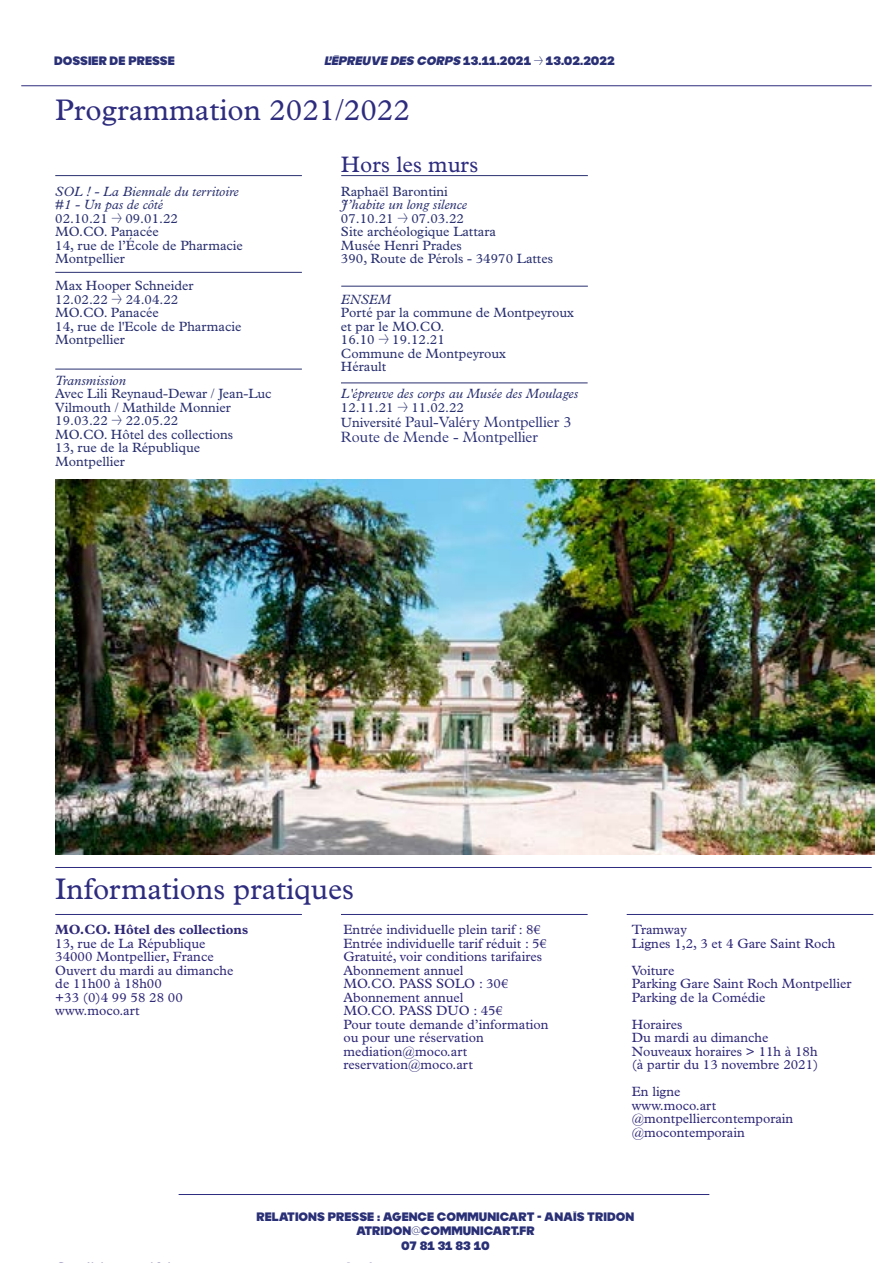
<style>
.page{position:relative;width:893px;height:1263px;background:#fff}
.page>*{position:absolute;margin:0;border:0;box-sizing:border-box;transform-origin:0 0}
.t1{font:30px "Plantin MT Pro";color:#2e2c7e}
.t2{font:22.5px "Plantin MT Pro";color:#2e2c7e}
.t3{font:300 15px/15px "Plantin MT Pro";color:#2a3076}
.t4{font:13.5px/13.5px "Plantin MT Pro";color:#2f2978}
.t5{font:13.5px/13.5px "Plantin MT Pro";color:#293070}
.t6{font:italic 13.5px/13.5px "Plantin MT Pro";color:#293070}
.t7{font:700 13.5px "Plantin MT Pro";color:#2f2978}
.t8{font:900 12px/14.4px "MOCOSUNSET";color:#2a3076;text-align:center}
.s1{font-style:italic}
.s2{font-family:"MOCOSUNSET";font-weight:900}
.s3{font-style:normal}
.s4{font-family:"MOCOSUNSET";font-weight:900;font-style:normal}
.s5{font-weight:400;font-size:13.5px;color:#293070}
</style>
<div class="page">
<hr style="left:55px;top:867px;width:817px;height:1px;background:#2e2c7e">
<hr style="left:55px;top:914px;width:247px;height:1px;background:#2e2c7e">
<hr style="left:341px;top:914px;width:247px;height:1px;background:#2e2c7e">
<hr style="left:627px;top:914px;width:246px;height:1px;background:#2e2c7e">
<hr style="left:21px;top:85px;width:851px;height:1px;background:#2e2c7e">
<hr style="left:55px;top:175px;width:247px;height:1px;background:#293070">
<hr style="left:341px;top:175px;width:247px;height:1px;background:#293070">
<hr style="left:55px;top:272px;width:247px;height:1px;background:#293070">
<hr style="left:341px;top:286px;width:247px;height:1px;background:#293070">
<hr style="left:55px;top:369px;width:247px;height:1px;background:#293070">
<hr style="left:341px;top:383px;width:247px;height:1px;background:#293070">
<img style="left:55px;top:479px;width:820px;height:376px">
<hr style="left:179px;top:1194px;width:530px;height:1px;background:#2e2c7e">
<p class="t8" style="left:54px;top:54px;width:122px">DOSSIER DE PRESSE</p>
<p class="t8" style="left:324px;top:54px;width:292px"><span class="s1">L’ÉPREUVE DES CORPS</span> 13.11.2021 → 13.02.2022</p>
<h1 class="t1" style="left:55px;top:92px;width:356px">Programmation 2021/2022</h1>
<p class="t5" style="left:55px;top:185px;width:189px"><span class="s1">SOL ! - La Biennale du territoire #1 - Un pas de côté<br></span>02.10.21 <span class="s2">→</span> 09.01.22<br>MO.CO. Panacée<br>14, rue de l’École de Pharmacie<br>Montpellier</p>
<p class="t5" style="left:55px;top:279px;width:188px">Max Hooper Schneider<br>12.02.22 <span class="s2">→</span> 24.04.22<br>MO.CO. Panacée<br>14, rue de l'Ecole de Pharmacie<br>Montpellier</p>
<p class="t6" style="left:55px;top:374px;width:72px">Transmission</p>
<p class="t5" style="left:55px;top:387px;width:218px">Avec Lili Reynaud-Dewar / Jean-Luc<br>Vilmouth / Mathilde Monnier<br>19.03.22 <span class="s2">→</span> 22.05.22<br>MO.CO. Hôtel des collections<br>13, rue de la République<br>Montpellier</p>
<h2 class="t2" style="left:341px;top:151px;width:139px">Hors les murs</h2>
<p class="t5" style="left:341px;top:185px;width:108px">Raphaël Barontini</p>
<p class="t5" style="left:341px;top:198px;width:214px"><span class="s1">J’habite un long silence<br></span>07.10.21 <span class="s2">→</span> 07.03.22<br>Site archéologique Lattara<br>Musée Henri Prades<br>390, Route de Pérols - 34970 Lattes</p>
<p class="t6" style="left:341px;top:293px;width:52px">ENSEM</p>
<p class="t5" style="left:341px;top:306px;width:234px">Porté par la commune de Montpeyroux et par le MO.CO.<br>16.10 <span class="s2">→</span> 19.12.21<br>Commune de Montpeyroux<br>Hérault</p>
<p class="t6" style="left:341px;top:387px;width:239px">L'épreuve des corps au Musée des Moulages<br><span class="s3">12.11.21</span> <span class="s4">→</span> <span class="s3">11.02.22</span></p>
<p class="t3" style="left:341px;top:414px;width:232px"><span class="s5">Université</span> Paul-Valéry Montpellier 3<br>Route de Mende - Montpellier</p>
<h1 class="t1" style="left:55px;top:872px;width:300px">Informations pratiques</h1>
<p class="t7" style="left:55px;top:922px;width:194px">MO.CO. Hôtel des collections</p>
<p class="t4" style="left:55px;top:936px;width:180px">13, rue de La République<br>34000 Montpellier, France<br>Ouvert du mardi au dimanche de 11h00 à 18h00<br>+33 (0)4 99 58 28 00 www.moco.art</p>
<p class="t4" style="left:343px;top:923px;width:207px">Entrée individuelle plein tarif : 8€<br>Entrée individuelle tarif réduit : 5€<br>Gratuité, voir conditions tarifaires<br>Abonnement annuel<br>MO.CO. PASS SOLO : 30€<br>Abonnement annuel<br>MO.CO. PASS DUO : 45€<br>Pour toute demande d’information ou pour une réservation mediation@moco.art reservation@moco.art</p>
<p class="t4" style="left:632px;top:923px;width:205px">Tramway<br>Lignes 1,2, 3 et 4 Gare Saint Roch</p>
<p class="t4" style="left:632px;top:963px;width:221px">Voiture<br>Parking Gare Saint Roch Montpellier<br>Parking de la Comédie</p>
<p class="t4" style="left:632px;top:1017px;width:188px">Horaires<br>Du mardi au dimanche<br>Nouveaux horaires &gt; 11h à 18h (à partir du 13 novembre 2021)</p>
<p class="t4" style="left:632px;top:1085px;width:163px">En ligne<br>www.moco.art @montpelliercontemporain @mocontemporain</p>
<p class="t8" style="left:256px;top:1210px;width:379px">RELATIONS PRESSE : AGENCE COMMUNICART - ANAÏS TRIDON<br>ATRIDON@COMMUNICART.FR<br>07 81 31 83 10</p>
</div>
